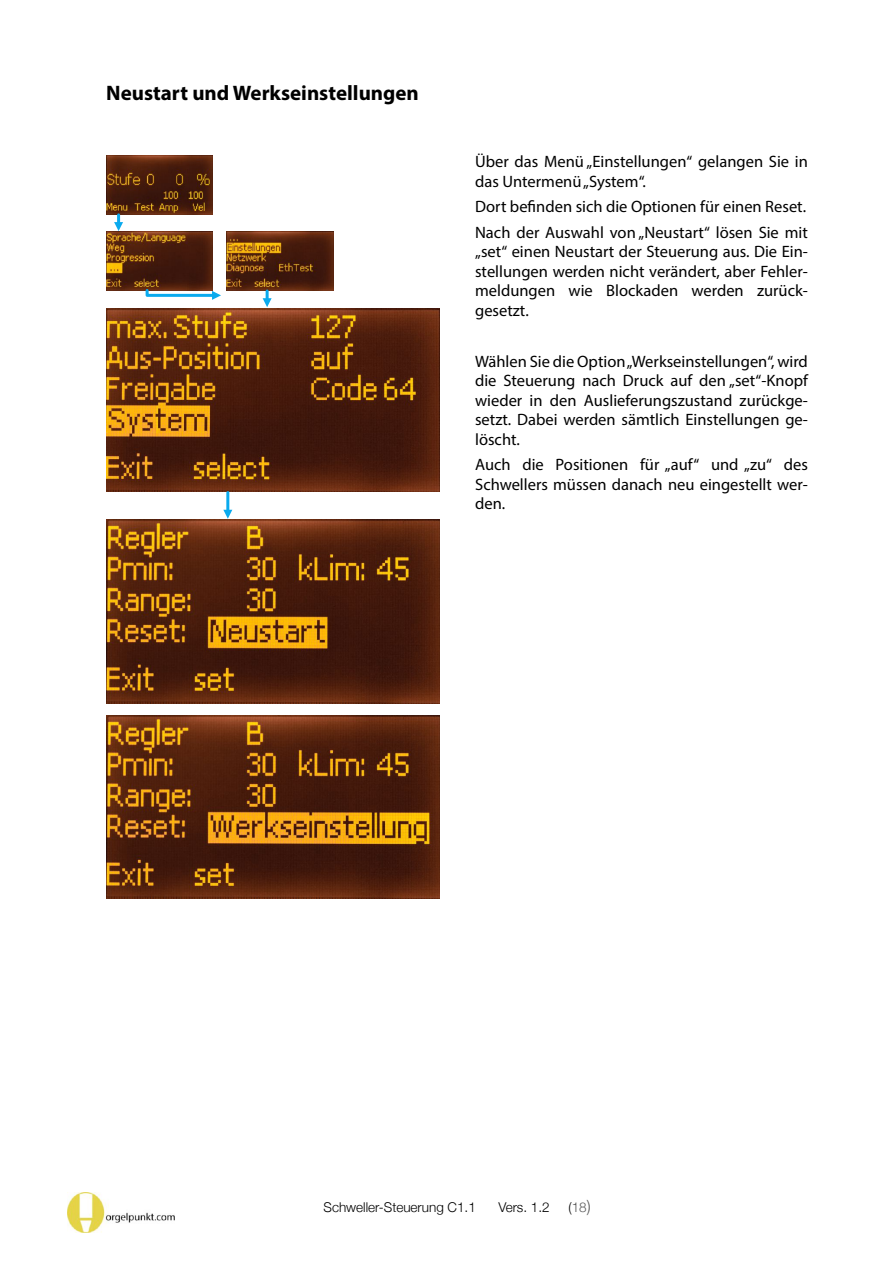
<style>
.page{position:relative;width:893px;height:1263px;background:#fff}
.page>*{position:absolute;margin:0;border:0;box-sizing:border-box;transform-origin:0 0}
.t1{font:700 21px "Myriad Pro";color:#000}
.t2{font:16.5px "Myriad Pro";color:#000}
.t3{font:300 16.5px "Helvetica Neue";color:#595959}
.t4{font:300 13.5px "Helvetica Neue";color:#000}
.t5{font:300 13.5px "Helvetica Neue";color:#595959}
.s1{color:#000}
</style>
<div class="page">
<img style="left:68px;top:1192px;width:107px;height:41px">
<img style="left:106px;top:156px;width:107px;height:58px">
<img style="left:106px;top:231px;width:107px;height:59px">
<img style="left:227px;top:231px;width:106px;height:59px">
<img style="left:106px;top:308px;width:333px;height:183px">
<img style="left:106px;top:520px;width:333px;height:183px">
<img style="left:106px;top:715px;width:333px;height:183px">
<svg style="left:114px;top:215px;width:9px;height:16px"></svg>
<svg style="left:263px;top:291px;width:9px;height:16px"></svg>
<svg style="left:223px;top:510px;width:9px;height:9px"></svg>
<hr style="left:226px;top:493px;width:3px;height:18px;background:#0aaaee">
<svg style="left:144px;top:287px;width:77px;height:13px"></svg>
<p class="t1" style="left:106px;top:84px;width:314px">Neustart und Werkseinstellungen</p>
<p class="t2" style="left:475px;top:155px;width:334px">Über das Menü „Einstellungen“ gelangen Sie in</p>
<p class="t2" style="left:475px;top:174px;width:172px">das Untermenü „System“.</p>
<p class="t2" style="left:475px;top:200px;width:332px">Dort befinden sich die Optionen für einen Reset.</p>
<p class="t2" style="left:475px;top:225px;width:334px">Nach der Auswahl von „Neustart“ lösen Sie mit</p>
<p class="t2" style="left:475px;top:245px;width:334px">„set“ einen Neustart der Steuerung aus. Die Ein-</p>
<p class="t2" style="left:475px;top:264px;width:334px">stellungen werden nicht verändert, aber Fehler-</p>
<p class="t2" style="left:475px;top:284px;width:334px">meldungen wie Blockaden werden zurück-</p>
<p class="t2" style="left:475px;top:303px;width:55px">gesetzt.</p>
<p class="t2" style="left:475px;top:354px;width:334px">Wählen Sie die Option „Werkseinstellungen“, wird</p>
<p class="t2" style="left:475px;top:374px;width:334px">die Steuerung nach Druck auf den „set“-Knopf</p>
<p class="t2" style="left:475px;top:393px;width:334px">wieder in den Auslieferungszustand zurückge-</p>
<p class="t2" style="left:475px;top:413px;width:334px">setzt. Dabei werden sämtlich Einstellungen ge-</p>
<p class="t2" style="left:475px;top:432px;width:46px">löscht.</p>
<p class="t2" style="left:475px;top:458px;width:334px">Auch die Positionen für „auf“ und „zu“ des</p>
<p class="t2" style="left:475px;top:477px;width:334px">Schwellers müssen danach neu eingestellt wer-</p>
<p class="t2" style="left:475px;top:497px;width:32px">den.</p>
<p class="t4" style="left:324px;top:1199px;width:154px">Schweller-Steuerung C1.1</p>
<p class="t4" style="left:498px;top:1199px;width:53px">Vers. 1.2</p>
<p class="t5" style="left:568px;top:1199px;width:20px"><span class="s1">(</span>18</p>
<p class="t3" style="left:587px;top:1196px;width:5px">)</p>
</div>
